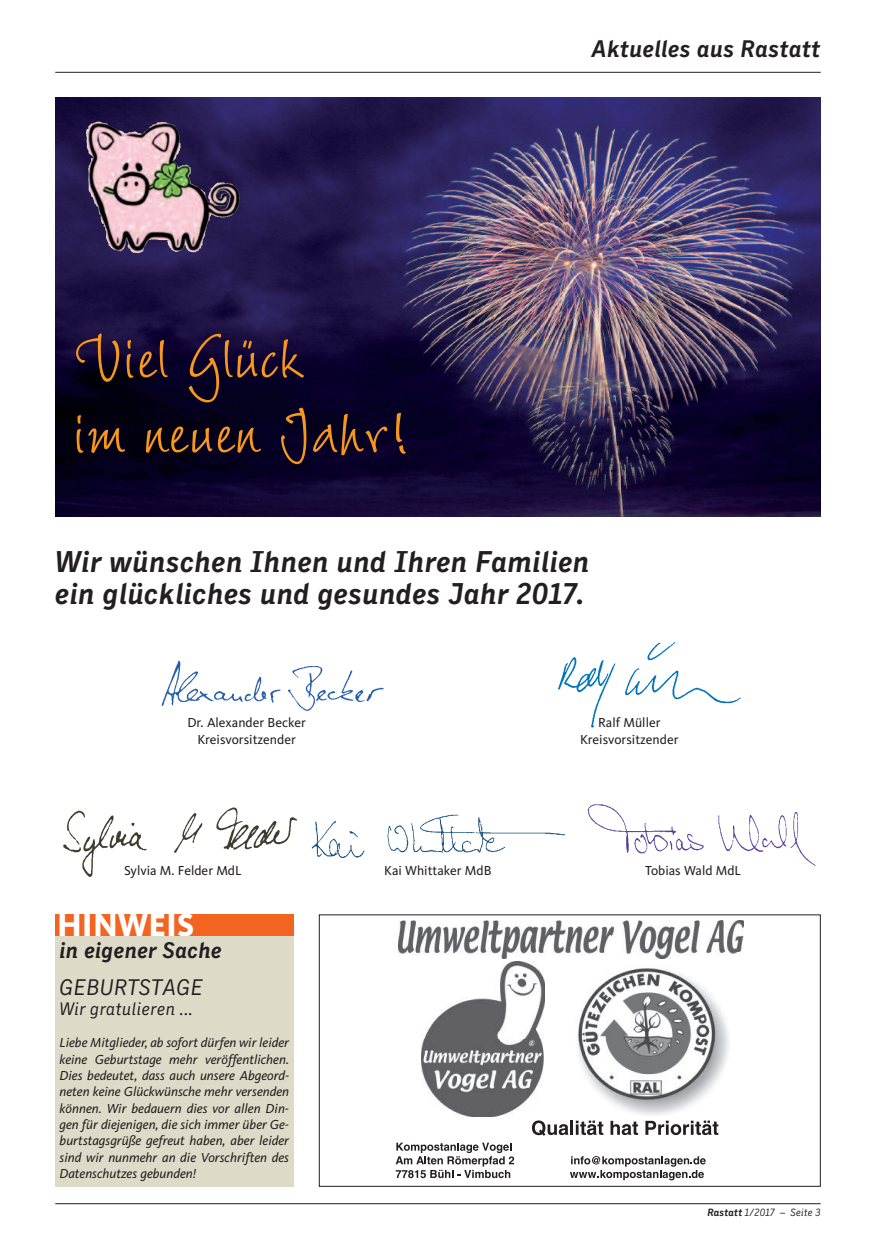
<style>
.page{position:relative;width:876px;height:1242px;background:#fff}
.page>*{position:absolute;margin:0;border:0;box-sizing:border-box;transform-origin:0 0}
.t1{font:90px/75px "Wiesbaden Swing";color:#f7981d}
.t2{font:800 33px "CDU Kievit";color:#fff}
.t3{font:italic 700 30px/31.5px "CDU Skopex";color:#231f20}
.t4{font:italic 700 24px "CDU Skopex";color:#231f20}
.t5{font:italic 700 22.5px "CDU Skopex";color:#231f20}
.t6{font:italic 22.5px "CDU Skopex";color:#231f20}
.t7{font:italic 18px "CDU Skopex";color:#231f20}
.t8{font:italic 13.5px/16.4px "CDU Kievit Tab";color:#231f20;text-align:justify}
.t9{font:13.5px "CDU Kievit Tab";color:#231f20}
.t10{font:italic 10.5px "CDU Skopex";color:#231f20}
.s1{font-weight:700}
</style>
<div class="page">
<hr style="left:55px;top:72px;width:766px;height:1px;background:#231f20">
<hr style="left:55px;top:1203px;width:766px;height:1px;background:#231f20">
<img style="left:55px;top:98px;width:766px;height:418px">
<img style="left:124px;top:122px;width:86px;height:80px">
<svg style="left:532px;top:1120px;width:36px;height:15px"></svg>
<hr style="left:570px;top:1120px;width:3px;height:14px;background:#231f20">
<svg style="left:576px;top:1120px;width:27px;height:15px"></svg>
<svg style="left:610px;top:1120px;width:28px;height:15px"></svg>
<svg style="left:645px;top:1120px;width:73px;height:15px"></svg>
<svg style="left:396px;top:1142px;width:118px;height:36px"></svg>
<svg style="left:570px;top:1156px;width:136px;height:24px"></svg>
<img style="left:422px;top:962px;width:123px;height:155px">
<img style="left:398px;top:921px;width:346px;height:38px">
<img style="left:576px;top:968px;width:153px;height:147px">
<div style="left:319px;top:914px;width:502px;height:272px;border:1px solid #231f20"></div>
<div style="left:55px;top:914px;width:238px;height:21px;background:#f36421"></div>
<div style="left:55px;top:935px;width:238px;height:251px;background:#dddbc7"></div>
<img style="left:161px;top:660px;width:223px;height:51px">
<img style="left:558px;top:641px;width:183px;height:87px">
<img style="left:587px;top:804px;width:229px;height:62px">
<img style="left:63px;top:807px;width:234px;height:70px">
<img style="left:311px;top:814px;width:254px;height:44px">
<h1 class="t1" style="left:73px;top:308px;width:338px">Viel Glück<br>im neuen Jahr!</h1>
<h3 class="t4" style="left:592px;top:35px;width:230px">Aktuelles aus Rastatt</h3>
<h3 class="t3" style="left:55px;top:546px;width:536px">Wir wünschen Ihnen und Ihren Familien ein glückliches und gesundes Jahr 2017.</h3>
<p class="t9" style="left:187px;top:718px;width:120px">Dr. Alexander Becker</p>
<p class="t9" style="left:598px;top:718px;width:64px">Ralf Müller</p>
<p class="t9" style="left:197px;top:735px;width:100px">Kreisvorsitzender</p>
<p class="t9" style="left:580px;top:735px;width:100px">Kreisvorsitzender</p>
<p class="t9" style="left:124px;top:865px;width:119px">Sylvia M. Felder MdL</p>
<p class="t9" style="left:384px;top:865px;width:109px">Kai Whittaker MdB</p>
<p class="t9" style="left:645px;top:865px;width:97px">Tobias Wald MdL</p>
<h2 class="t2" style="left:57px;top:914px;width:139px">HINWEIS</h2>
<h3 class="t5" style="left:60px;top:936px;width:164px">in eigener Sache</h3>
<h3 class="t6" style="left:60px;top:974px;width:145px">GEBURTSTAGE</h3>
<h3 class="t7" style="left:60px;top:998px;width:135px">Wir gratulieren ...</h3>
<p class="t8" style="left:60px;top:1036px;width:231px">Liebe Mitglieder, ab sofort dürfen wir leider keine Geburtstage mehr veröffentlichen.<br>Dies bedeutet, dass auch unsere Abgeord&shy;neten keine Glückwünsche mehr versenden können. Wir bedauern dies vor allen Din&shy;gen für diejenigen, die sich immer über Ge&shy;burtstagsgrüße gefreut haben, aber leider sind wir nunmehr an die Vorschriften des Datenschutzes gebunden!</p>
<p class="t10" style="left:707px;top:1206px;width:115px"><span class="s1">Rastatt</span> 1/2017 – Seite 3</p>
</div>
